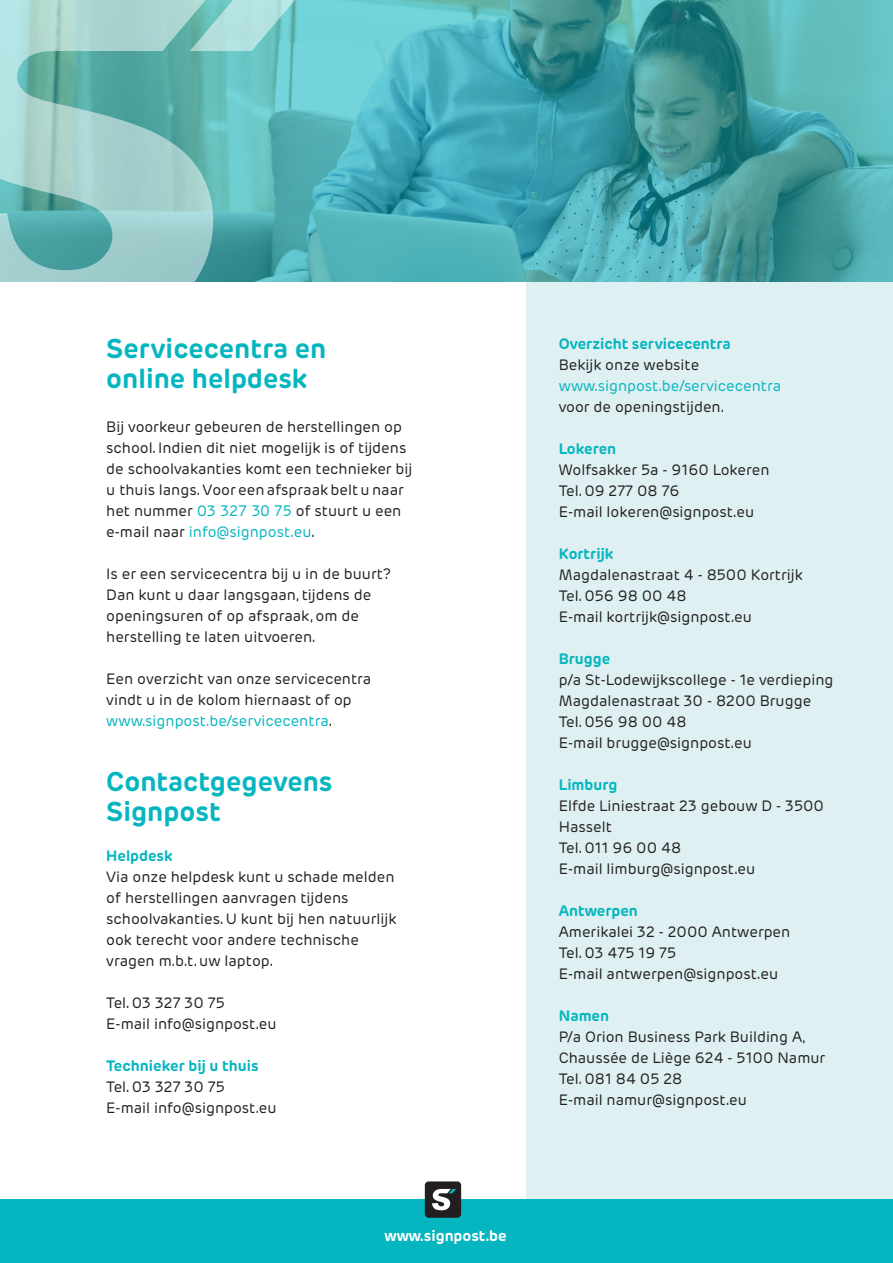
<style>
.page{position:relative;width:893px;height:1263px;background:#fff}
.page>*{position:absolute;margin:0;border:0;box-sizing:border-box;transform-origin:0 0}
.t1{font:700 27px/30px "Rubrik Edge New";color:#05b5bf}
.t2{font:15px/21px "Rubrik Edge New";color:#231f20}
.t3{font:700 15px "Rubrik Edge New";color:#05b5bf}
.t4{font:15px "Rubrik Edge New";color:#05b5bf}
.t5{font:700 15px "Rubrik Edge New";color:#fff}
.s1{color:#05b5bf}
.s2{color:#231f20}
.s3{font-weight:700;color:#05b5bf}
</style>
<div class="page">
<div style="left:527px;top:281px;width:366px;height:918px;background:#def0f2"></div>
<svg style="left:225px;top:0;width:668px;height:282px;background:#4ba9ae"></svg>
<svg style="left:0;top:0;width:225px;height:282px;background:#88c3bf"></svg>
<svg style="left:190px;top:0;width:124px;height:51px;background:#90d4d2"></svg>
<div style="left:0;top:1199px;width:893px;height:64px;background:#05b5bf"></div>
<div style="left:425px;top:1181px;width:36px;height:37px;background:#231f20;border-radius:4px"></div>
<svg style="left:432px;top:1189px;width:24px;height:21px"></svg>
<p class="t1" style="left:106px;top:334px;width:222px">Servicecentra en</p>
<p class="t1" style="left:106px;top:364px;width:202px">online helpdesk</p>
<p class="t2" style="left:106px;top:416px;width:308px">Bij voorkeur gebeuren de herstellingen op school. Indien dit niet mogelijk is of tijdens de schoolvakanties komt een technieker bij u thuis langs. Voor een afspraak belt u naar het nummer <span class="s1">03 327 30 75</span> of stuurt u een</p>
<p class="t4" style="left:106px;top:523px;width:210px"><span class="s2">e-mail naar</span> info@signpost.eu<span class="s2">.</span></p>
<p class="t2" style="left:106px;top:563px;width:286px">Is er een servicecentra bij u in de buurt?<br>Dan kunt u daar langsgaan, tijdens de openingsuren of op afspraak, om de herstelling te laten uitvoeren.</p>
<p class="t2" style="left:106px;top:668px;width:267px">Een overzicht van onze servicecentra vindt u in de kolom hiernaast of op <span class="s1">www.signpost.be/servicecentra</span>.</p>
<p class="t1" style="left:106px;top:767px;width:228px">Contactgegevens<br>Signpost</p>
<p class="t2" style="left:106px;top:846px;width:292px"><span class="s3">Helpdesk<br></span>Via onze helpdesk kunt u schade melden of herstellingen aanvragen tijdens schoolvakanties. U kunt bij hen natuurlijk ook terecht voor andere technische vragen m.b.t. uw laptop.</p>
<p class="t2" style="left:106px;top:993px;width:172px">Tel. 03 327 30 75<br>E-mail info@signpost.eu</p>
<p class="t2" style="left:106px;top:1056px;width:172px"><span class="s3">Technieker bij u thuis<br></span>Tel. 03 327 30 75<br>E-mail info@signpost.eu</p>
<p class="t5" style="left:384px;top:1226px;width:124px">www.signpost.be</p>
<p class="t3" style="left:559px;top:334px;width:174px">Overzicht servicecentra</p>
<p class="t2" style="left:559px;top:355px;width:142px">Bekijk onze website</p>
<p class="t4" style="left:559px;top:377px;width:224px">www.signpost.be/servicecentra</p>
<p class="t2" style="left:559px;top:397px;width:167px">voor de openingstijden.</p>
<p class="t3" style="left:559px;top:439px;width:59px">Lokeren</p>
<p class="t2" style="left:559px;top:460px;width:212px">Wolfsakker 5a - 9160 Lokeren</p>
<p class="t2" style="left:559px;top:481px;width:122px">Tel. 09 277 08 76</p>
<p class="t2" style="left:559px;top:502px;width:197px">E-mail lokeren@signpost.eu</p>
<p class="t3" style="left:559px;top:544px;width:56px">Kortrijk</p>
<p class="t2" style="left:559px;top:565px;width:246px">Magdalenastraat 4 - 8500 Kortrijk</p>
<p class="t2" style="left:559px;top:586px;width:129px">Tel. 056 98 00 48</p>
<p class="t2" style="left:559px;top:607px;width:195px">E-mail kortrijk@signpost.eu</p>
<p class="t3" style="left:559px;top:649px;width:53px">Brugge</p>
<p class="t2" style="left:559px;top:670px;width:276px">p/a St-Lodewijkscollege - 1e verdieping</p>
<p class="t2" style="left:559px;top:691px;width:254px">Magdalenastraat 30 - 8200 Brugge</p>
<p class="t2" style="left:559px;top:712px;width:129px">Tel. 056 98 00 48</p>
<p class="t2" style="left:559px;top:733px;width:195px">E-mail brugge@signpost.eu</p>
<p class="t3" style="left:559px;top:775px;width:60px">Limburg</p>
<p class="t2" style="left:559px;top:796px;width:267px">Elfde Liniestraat 23 gebouw D - 3500<br>Hasselt</p>
<p class="t2" style="left:559px;top:838px;width:124px">Tel. 011 96 00 48</p>
<p class="t2" style="left:559px;top:859px;width:198px">E-mail limburg@signpost.eu</p>
<p class="t3" style="left:559px;top:901px;width:81px">Antwerpen</p>
<p class="t2" style="left:559px;top:922px;width:233px">Amerikalei 32 - 2000 Antwerpen</p>
<p class="t2" style="left:559px;top:943px;width:119px">Tel. 03 475 19 75</p>
<p class="t2" style="left:559px;top:964px;width:221px">E-mail antwerpen@signpost.eu</p>
<p class="t3" style="left:559px;top:1006px;width:52px">Namen</p>
<p class="t2" style="left:559px;top:1027px;width:249px">P/a Orion Business Park Building A,</p>
<p class="t2" style="left:559px;top:1048px;width:268px">Chaussée de Liège 624 - 5100 Namur</p>
<p class="t2" style="left:559px;top:1069px;width:125px">Tel. 081 84 05 28</p>
<p class="t2" style="left:559px;top:1090px;width:190px">E-mail namur@signpost.eu</p>
</div>
